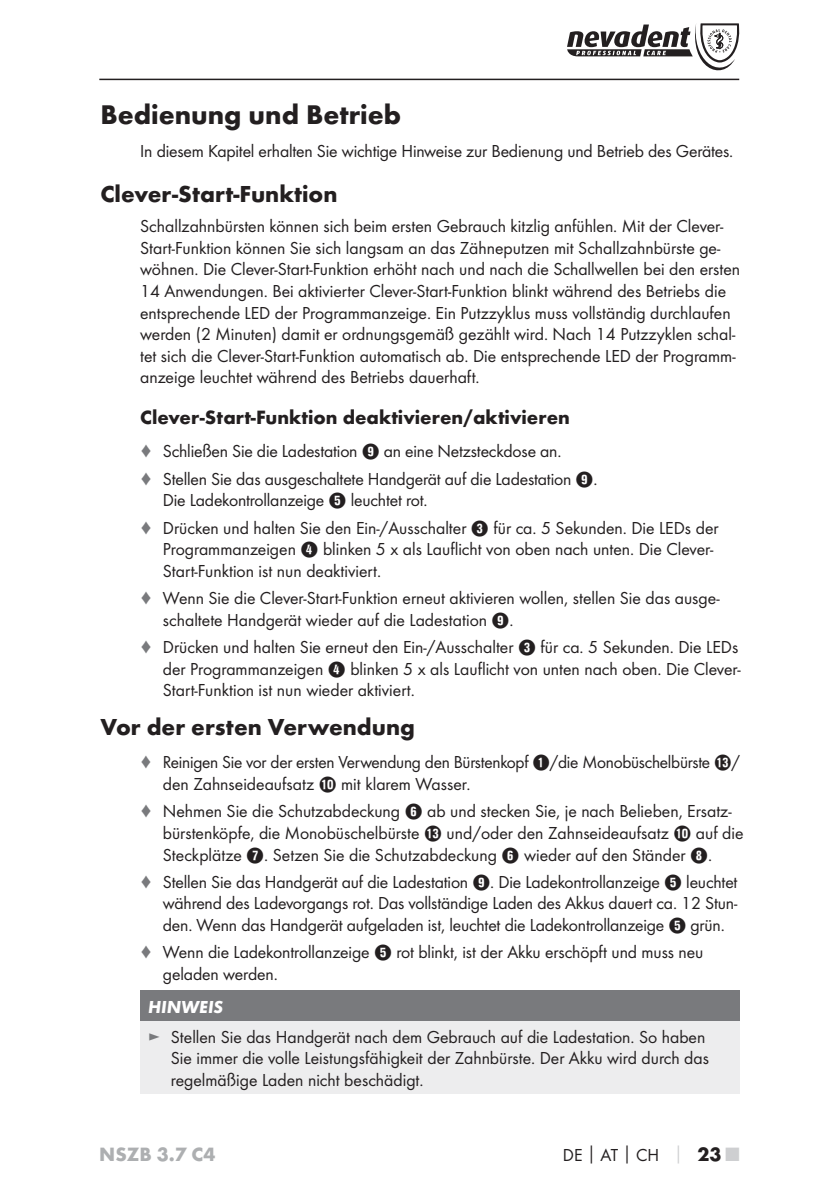
<style>
.page{position:relative;width:840px;height:1191px;background:#fff}
.page>*{position:absolute;margin:0;border:0;box-sizing:border-box;transform-origin:0 0}
.t1{font:700 28px "Futura";color:#231f20}
.t2{font:700 24px "Futura";color:#231f20}
.t3{font:700 20px "Futura";color:#231f20}
.t4{font:700 20px "Futura";color:#adafb1}
.t5{font:18px/21.6px "Futura Boo";color:#231f20}
.t6{font:italic 700 18px "Futura";color:#fff}
.s1{color:#797a7d}
.s2{font-family:"Hako PI Nummern"}
.s3{color:#cecfd1}
.s4{font-family:"Futura";font-weight:700;font-size:20px}
.s5{font-family:"Futura";font-weight:700;font-size:20px;color:#cecfd1}
</style>
<div class="page">
<hr style="left:99px;top:79px;width:639px;height:1px;background:#231f20">
<svg style="left:567px;top:23px;width:171px;height:47px"></svg>
<div style="left:140px;top:990px;width:599px;height:31px;background:#797a7d"></div>
<div style="left:140px;top:1021px;width:599px;height:72px;background:#ededee"></div>
<h1 class="t1" style="left:100px;top:104px;width:302px">Bedienung und Betrieb</h1>
<p class="t5" style="left:140px;top:141px;width:594px">In diesem Kapitel erhalten Sie wichtige Hinweise zur Bedienung und Betrieb des Gerätes.</p>
<h2 class="t2" style="left:100px;top:185px;width:238px">Clever-Start-Funktion</h2>
<p class="t5" style="left:140px;top:216px;width:601px">Schallzahnbürsten können sich beim ersten Gebrauch kitzlig anfühlen. Mit der Clever-Start-Funktion können Sie sich langsam an das Zähneputzen mit Schallzahnbürste ge&shy;wöhnen. Die Clever-Start-Funktion erhöht nach und nach die Schallwellen bei den ersten 14 Anwendungen. Bei aktivierter Clever-Start-Funktion blinkt während des Betriebs die entsprechende LED der Programmanzeige. Ein Putzzyklus muss vollständig durchlaufen werden (2 Minuten) damit er ordnungsgemäß gezählt wird. Nach 14 Putzzyklen schal&shy;tet sich die Clever-Start-Funktion automatisch ab. Die entsprechende LED der Programm&shy;anzeige leuchtet während des Betriebs dauerhaft.</p>
<p class="t3" style="left:140px;top:410px;width:431px">Clever-Start-Funktion deaktivieren/aktivieren</p>
<p class="t5" style="left:140px;top:439px;width:458px;line-height:27.2px"><span class="s1">♦</span> Schließen Sie die Ladestation <span class="s2">9</span> an eine Netzsteckdose an.<br><span class="s1">♦</span> Stellen Sie das ausgeschaltete Handgerät auf die Ladestation <span class="s2">9</span>.</p>
<p class="t5" style="left:140px;top:487px;width:579px;line-height:27.2px;text-indent:23px">Die Ladekontrollanzeige <span class="s2">5</span> leuchtet rot.<br><span class="s1">♦</span> Drücken und halten Sie den Ein-/Ausschalter <span class="s2">3</span> für ca. 5 Sekunden. Die LEDs der</p>
<p class="t5" style="left:163px;top:539px;width:551px">Programmanzeigen <span class="s2">4</span> blinken 5 x als Lauflicht von oben nach unten. Die Clever-<br>Start-Funktion ist nun deaktiviert.</p>
<p class="t5" style="left:163px;top:588px;width:558px;text-indent:-23px"><span class="s1">♦</span> Wenn Sie die Clever-Start-Funktion erneut aktivieren wollen, stellen Sie das ausge&shy;schaltete Handgerät wieder auf die Ladestation <span class="s2">9</span>.</p>
<p class="t5" style="left:163px;top:637px;width:579px;text-indent:-23px"><span class="s1">♦</span> Drücken und halten Sie erneut den Ein-/Ausschalter <span class="s2">3</span> für ca. 5 Sekunden. Die LEDs der Programmanzeigen <span class="s2">4</span> blinken 5 x als Lauflicht von unten nach oben. Die Clever-<br>Start-Funktion ist nun wieder aktiviert.</p>
<h2 class="t2" style="left:100px;top:718px;width:316px">Vor der ersten Verwendung</h2>
<p class="t5" style="left:163px;top:752px;width:578px;text-indent:-23px"><span class="s1">♦</span> Reinigen Sie vor der ersten Verwendung den Bürstenkopf <span class="s2">1</span>/die Monobüschelbürste <span class="s2">e</span>/ den Zahnseideaufsatz <span class="s2">0</span> mit klarem Wasser.</p>
<p class="t5" style="left:163px;top:801px;width:581px;text-indent:-23px"><span class="s1">♦</span> Nehmen Sie die Schutzabdeckung <span class="s2">6</span> ab und stecken Sie, je nach Belieben, Ersatz&shy;bürstenköpfe, die Monobüschelbürste <span class="s2">e</span> und/oder den Zahnseideaufsatz <span class="s2">0</span> auf die<br>Steckplätze <span class="s2">7</span>. Setzen Sie die Schutzabdeckung <span class="s2">6</span> wieder auf den Ständer <span class="s2">8</span>.</p>
<p class="t5" style="left:163px;top:872px;width:575px;text-align:justify;text-indent:-23px"><span class="s1">♦</span> Stellen Sie das Handgerät auf die Ladestation <span class="s2">9</span>. Die Ladekontrollanzeige <span class="s2">5</span> leuchtet während des Ladevorgangs rot. Das vollständige Laden des Akkus dauert ca. 12 Stun&shy;den. Wenn das Handgerät aufgeladen ist, leuchtet die Ladekontrollanzeige <span class="s2">5</span> grün.</p>
<p class="t5" style="left:163px;top:942px;width:541px;text-indent:-23px"><span class="s1">♦</span> Wenn die Ladekontrollanzeige <span class="s2">5</span> rot blinkt, ist der Akku erschöpft und muss neu geladen werden.</p>
<p class="t6" style="left:148px;top:1001px;width:76px">HINWEIS</p>
<p class="t5" style="left:171px;top:1026px;width:539px;text-indent:-23px"><span class="s1">►</span> Stellen Sie das Handgerät nach dem Gebrauch auf die Ladestation. So haben<br>Sie immer die volle Leistungsfähigkeit der Zahnbürste. Der Akku wird durch das regelmäßige Laden nicht beschädigt.</p>
<p class="t4" style="left:99px;top:1146px;width:117px">NSZB 3.7 C4</p>
<p class="t5" style="left:562px;top:1145px;width:178px">DE│AT│CH <span class="s3">│</span> <span class="s4">23</span> <span class="s5">■</span></p>
</div>
